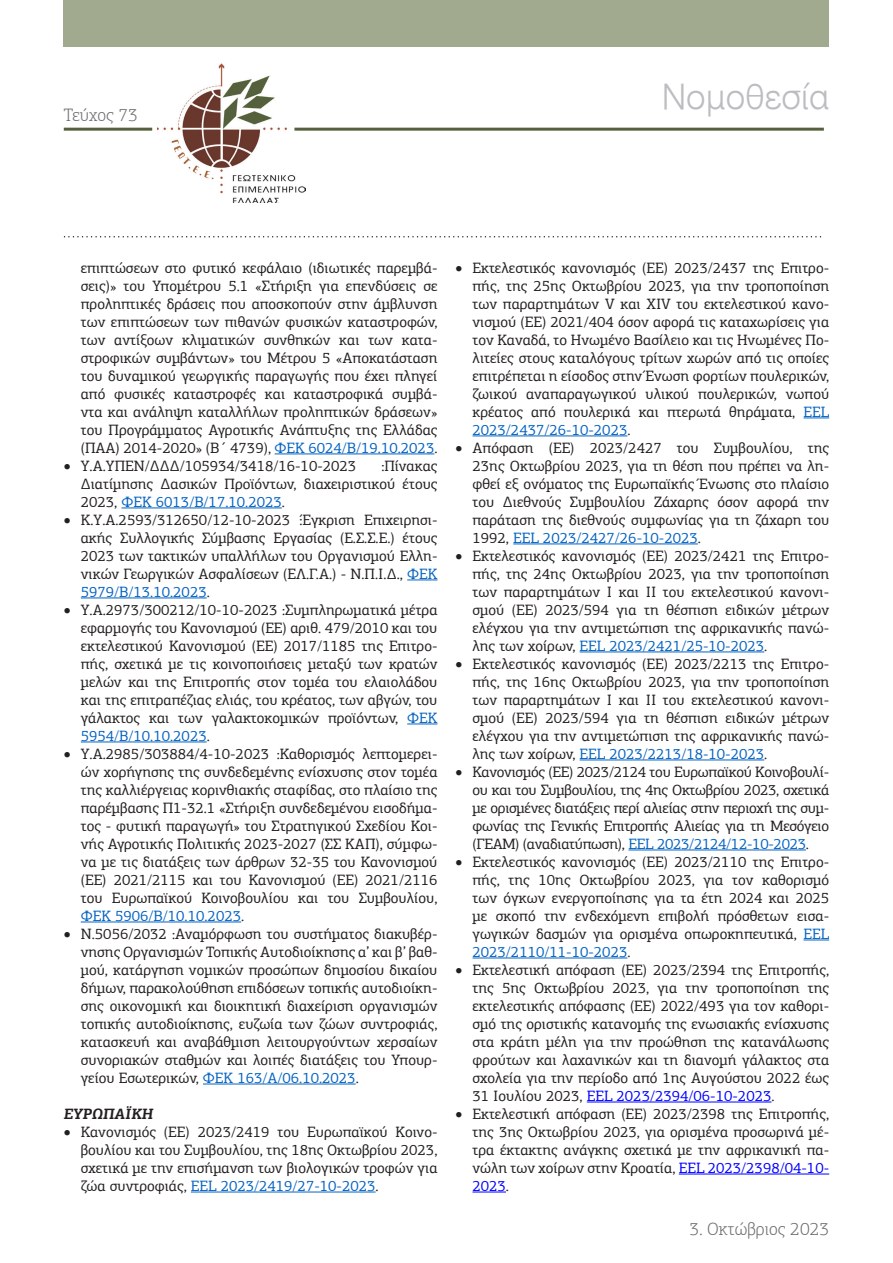
<style>
.page{position:relative;width:893px;height:1263px;background:#fff}
.page>*{position:absolute;margin:0;border:0;box-sizing:border-box;transform-origin:0 0}
.t1{font:34.5px "UN Helvetica Light Normal";color:#bcbdc0}
.t2{font:300 18px "PF Agora Slab Pro";color:#6c6d70}
.t3{font:15px/18px "PF Agora Slab Pro";color:#231f20;text-align:justify}
.t4{font:italic 700 15px "PF Agora Slab Pro";color:#231f20}
.s1{color:#0563c1}
.s2{color:#00f}
</style>
<div class="page">
<img style="left:157px;top:64px;width:148px;height:139px">
<hr style="left:64px;top:128px;width:88px;height:3px;background:#55613c">
<hr style="left:294px;top:128px;width:530px;height:3px;background:#55613c">
<div style="left:64px;top:0;width:765px;height:47px;background:#a1aa8f"></div>
<svg style="left:65px;top:236px;width:756px;height:1px"></svg>
<hr style="left:275px;top:453px;width:159px;height:1px;background:#0563c1">
<hr style="left:121px;top:507px;width:161px;height:1px;background:#0563c1">
<hr style="left:407px;top:579px;width:30px;height:1px;background:#0563c1">
<hr style="left:81px;top:597px;width:126px;height:1px;background:#0563c1">
<hr style="left:407px;top:723px;width:30px;height:1px;background:#0563c1">
<hr style="left:81px;top:741px;width:126px;height:1px;background:#0563c1">
<hr style="left:81px;top:921px;width:160px;height:1px;background:#0563c1">
<hr style="left:203px;top:1083px;width:153px;height:1px;background:#0563c1">
<hr style="left:191px;top:1191px;width:185px;height:1px;background:#0563c1">
<svg style="left:803px;top:417px;width:26px;height:1px"></svg>
<hr style="left:472px;top:435px;width:155px;height:1px;background:#0563c1">
<hr style="left:513px;top:543px;width:185px;height:1px;background:#0563c1">
<hr style="left:580px;top:651px;width:184px;height:1px;background:#0563c1">
<hr style="left:580px;top:759px;width:184px;height:1px;background:#0563c1">
<hr style="left:628px;top:849px;width:178px;height:1px;background:#0563c1">
<svg style="left:803px;top:939px;width:26px;height:1px"></svg>
<hr style="left:472px;top:957px;width:155px;height:1px;background:#0563c1">
<hr style="left:587px;top:1101px;width:184px;height:1px;background:#00f">
<hr style="left:679px;top:1173px;width:150px;height:1px;background:#00f">
<hr style="left:472px;top:1191px;width:34px;height:1px;background:#00f">
<p class="t2" style="left:64px;top:105px;width:76px">Τεύχος 73</p>
<p class="t1" style="left:662px;top:77px;width:169px">Νομοθεσία</p>
<p class="t3" style="left:81px;top:259px;width:358px">επιπτώσεων στο φυτικό κεφάλαιο (ιδιωτικές παρεμβά&shy;σεις)» του Υπομέτρου 5.1 «Στήριξη για επενδύσεις σε προληπτικές δράσεις που αποσκοπούν στην άμβλυνση των επιπτώσεων των πιθανών φυσικών καταστροφών, των αντίξοων κλιματικών συνθηκών και των κατα&shy;στροφικών συμβάντων» του Μέτρου 5 «Αποκατάσταση του δυναμικού γεωργικής παραγωγής που έχει πληγεί από φυσικές καταστροφές και καταστροφικά συμβά&shy;ντα και ανάληψη καταλλήλων προληπτικών δράσεων» του Προγράμματος Αγροτικής Ανάπτυξης της Ελλάδας (ΠΑΑ) 2014-2020» (Β΄ 4739), <span class="s1">ΦΕΚ 6024/Β/19.10.2023</span>.</p>
<p class="t3" style="left:64px;top:457px;width:294px">• Υ.Α.ΥΠΕΝ/ΔΔΔ/105934/3418/16-10-2023</p>
<p class="t3" style="left:81px;top:457px;width:358px;text-indent:301px">:Πίνακας Διατίμησης Δασικών Προϊόντων, διαχειριστικού έτους 2023, <span class="s1">ΦΕΚ 6013/Β/17.10.2023</span>.</p>
<p class="t3" style="left:81px;top:511px;width:358px;text-indent:-17px">• Κ.Υ.Α.2593/312650/12-10-2023 :Έγκριση Επιχειρησι&shy;ακής Συλλογικής Σύμβασης Εργασίας (Ε.Σ.Σ.Ε.) έτους 2023 των τακτικών υπαλλήλων του Οργανισμού Ελλη&shy;νικών Γεωργικών Ασφαλίσεων (ΕΛ.Γ.Α.) - Ν.Π.Ι.Δ., <span class="s1">ΦΕΚ 5979/Β/13.10.2023</span>.</p>
<p class="t3" style="left:81px;top:601px;width:358px;text-indent:-17px">• Υ.Α.2973/300212/10-10-2023 :Συμπληρωματικά μέτρα εφαρμογής του Κανονισμού (ΕΕ) αριθ. 479/2010 και του εκτελεστικού Κανονισμού (ΕΕ) 2017/1185 της Επιτρο&shy;πής, σχετικά με τις κοινοποιήσεις μεταξύ των κρατών μελών και της Επιτροπής στον τομέα του ελαιολάδου και της επιτραπέζιας ελιάς, του κρέατος, των αβγών, του γάλακτος και των γαλακτοκομικών προϊόντων, <span class="s1">ΦΕΚ 5954/Β/10.10.2023</span>.</p>
<p class="t3" style="left:81px;top:745px;width:358px;text-indent:-17px">• Υ.Α.2985/303884/4-10-2023 :Καθορισμός λεπτομερει&shy;ών χορήγησης της συνδεδεμένης ενίσχυσης στον τομέα της καλλιέργειας κορινθιακής σταφίδας, στο πλαίσιο της παρέμβασης Π1-32.1 «Στήριξη συνδεδεμένου εισοδήμα&shy;τος - φυτική παραγωγή» του Στρατηγικού Σχεδίου Κοι&shy;νής Αγροτικής Πολιτικής 2023-2027 (ΣΣ ΚΑΠ), σύμφω&shy;να με τις διατάξεις των άρθρων 32-35 του Κανονισμού (ΕΕ) 2021/2115 και του Κανονισμού (ΕΕ) 2021/2116 του Ευρωπαϊκού Κοινοβουλίου και του Συμβουλίου, <span class="s1">ΦΕΚ 5906/Β/10.10.2023</span>.</p>
<p class="t3" style="left:81px;top:925px;width:358px;text-indent:-17px">• Ν.5056/2032 :Αναμόρφωση του συστήματος διακυβέρ&shy;νησης Οργανισμών Τοπικής Αυτοδιοίκησης α’ και β’ βαθ&shy;μού, κατάργηση νομικών προσώπων δημοσίου δικαίου δήμων, παρακολούθηση επιδόσεων τοπικής αυτοδιοίκη&shy;σης οικονομική και διοικητική διαχείριση οργανισμών τοπικής αυτοδιοίκησης, ευζωία των ζώων συντροφιάς, κατασκευή και αναβάθμιση λειτουργούντων χερσαίων συνοριακών σταθμών και λοιπές διατάξεις του Υπουρ&shy;γείου Εσωτερικών, <span class="s1">ΦΕΚ 163/Α/06.10.2023</span>.</p>
<p class="t4" style="left:64px;top:1104px;width:91px">ΕΥΡΩΠΑΪΚΗ</p>
<p class="t3" style="left:81px;top:1123px;width:358px;text-indent:-17px">• Κανονισμός (ΕΕ) 2023/2419 του Ευρωπαϊκού Κοινο&shy;βουλίου και του Συμβουλίου, της 18ης Οκτωβρίου 2023, σχετικά με την επισήμανση των βιολογικών τροφών για ζώα συντροφιάς, <span class="s1">EEL 2023/2419/27-10-2023</span>.</p>
<p class="t3" style="left:472px;top:259px;width:358px;text-indent:-17px">• Εκτελεστικός κανονισμός (ΕΕ) 2023/2437 της Επιτρο&shy;πής, της 25ης Οκτωβρίου 2023, για την τροποποίηση των παραρτημάτων V και XIV του εκτελεστικού κανο&shy;νισμού (ΕΕ) 2021/404 όσον αφορά τις καταχωρίσεις για τον Καναδά, το Ηνωμένο Βασίλειο και τις Ηνωμένες Πο&shy;λιτείες στους καταλόγους τρίτων χωρών από τις οποίες επιτρέπεται η είσοδος στην Ένωση φορτίων πουλερικών, ζωικού αναπαραγωγικού υλικού πουλερικών, νωπού κρέατος από πουλερικά και πτερωτά θηράματα, <span class="s1">EEL 2023/2437/26-10-2023</span>.</p>
<p class="t3" style="left:472px;top:439px;width:358px;text-indent:-17px">• Απόφαση (ΕΕ) 2023/2427 του Συμβουλίου, της 23ης Οκτωβρίου 2023, για τη θέση που πρέπει να λη&shy;φθεί εξ ονόματος της Ευρωπαϊκής Ένωσης στο πλαίσιο του Διεθνούς Συμβουλίου Ζάχαρης όσον αφορά την παράταση της διεθνούς συμφωνίας για τη ζάχαρη του 1992, <span class="s1">EEL 2023/2427/26-10-2023</span>.</p>
<p class="t3" style="left:472px;top:547px;width:358px;text-indent:-17px">• Εκτελεστικός κανονισμός (ΕΕ) 2023/2421 της Επιτρο&shy;πής, της 24ης Οκτωβρίου 2023, για την τροποποίηση των παραρτημάτων I και II του εκτελεστικού κανονι&shy;σμού (ΕΕ) 2023/594 για τη θέσπιση ειδικών μέτρων ελέγχου για την αντιμετώπιση της αφρικανικής πανώ&shy;λης των χοίρων, <span class="s1">EEL 2023/2421/25-10-2023</span>.</p>
<p class="t3" style="left:472px;top:655px;width:358px;text-indent:-17px">• Εκτελεστικός κανονισμός (ΕΕ) 2023/2213 της Επιτρο&shy;πής, της 16ης Οκτωβρίου 2023, για την τροποποίηση των παραρτημάτων I και II του εκτελεστικού κανονι&shy;σμού (ΕΕ) 2023/594 για τη θέσπιση ειδικών μέτρων ελέγχου για την αντιμετώπιση της αφρικανικής πανώ&shy;λης των χοίρων, <span class="s1">EEL 2023/2213/18-10-2023</span>.</p>
<p class="t3" style="left:472px;top:763px;width:358px;text-indent:-17px">• Κανονισμός (ΕΕ) 2023/2124 του Ευρωπαϊκού Κοινοβουλί&shy;ου και του Συμβουλίου, της 4ης Οκτωβρίου 2023, σχετικά με ορισμένες διατάξεις περί αλιείας στην περιοχή της συμ&shy;φωνίας της Γενικής Επιτροπής Αλιείας για τη Μεσόγειο (ΓΕΑΜ) (αναδιατύπωση), <span class="s1">EEL 2023/2124/12-10-2023</span>.</p>
<p class="t3" style="left:472px;top:853px;width:358px;text-indent:-17px">• Εκτελεστικός κανονισμός (ΕΕ) 2023/2110 της Επιτρο&shy;πής, της 10ης Οκτωβρίου 2023, για τον καθορισμό των όγκων ενεργοποίησης για τα έτη 2024 και 2025 με σκοπό την ενδεχόμενη επιβολή πρόσθετων εισα&shy;γωγικών δασμών για ορισμένα οπωροκηπευτικά, <span class="s1">EEL 2023/2110/11-10-2023</span>.</p>
<p class="t3" style="left:472px;top:961px;width:358px;text-indent:-17px">• Εκτελεστική απόφαση (ΕΕ) 2023/2394 της Επιτροπής, της 5ης Οκτωβρίου 2023, για την τροποποίηση της εκτελεστικής απόφασης (ΕΕ) 2022/493 για τον καθορι&shy;σμό της οριστικής κατανομής της ενωσιακής ενίσχυσης στα κράτη μέλη για την προώθηση της κατανάλωσης φρούτων και λαχανικών και τη διανομή γάλακτος στα σχολεία για την περίοδο από 1ης Αυγούστου 2022 έως 31 Ιουλίου 2023, <span class="s2">EEL 2023/2394/06-10-2023</span>.</p>
<p class="t3" style="left:472px;top:1105px;width:358px;text-indent:-17px">• Εκτελεστική απόφαση (ΕΕ) 2023/2398 της Επιτροπής, της 3ης Οκτωβρίου 2023, για ορισμένα προσωρινά μέ&shy;τρα έκτακτης ανάγκης σχετικά με την αφρικανική πα&shy;νώλη των χοίρων στην Κροατία, <span class="s2">EEL 2023/2398/04-10- 2023</span>.</p>
<p class="t2" style="left:690px;top:1218px;width:141px">3. Οκτώβριος 2023</p>
</div>
